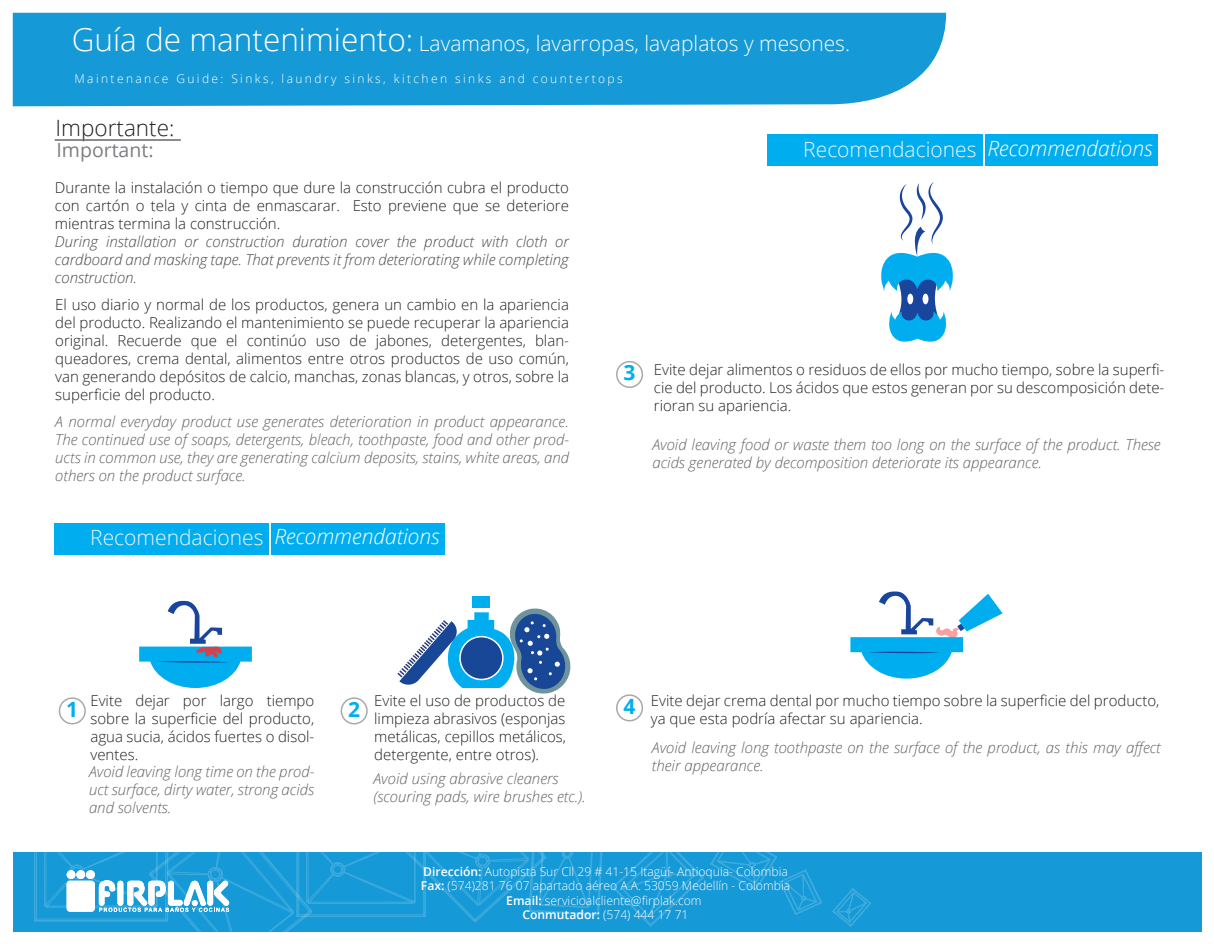
<style>
.page{position:relative;width:1214px;height:944px;background:#fff}
.page>*{position:absolute;margin:0;border:0;box-sizing:border-box;transform-origin:0 0}
.t1{font:300 22.5px "Open Sans";color:#231f20}
.t2{font:300 21px "Open Sans";color:#f2f3f4}
.t3{font:300 21px "Open Sans";color:#fff}
.t4{font:700 21px "Open Sans";color:#00aeef}
.t5{font:19.5px "Open Sans";color:#7c7e81}
.t6{font:300 15px/18px "Open Sans";color:#231f20;text-align:justify}
.t7{font:italic 300 15px/18px "Open Sans";color:#636366}
.t8{font:italic 300 15px/18px "Open Sans";color:#494a4b;text-align:justify}
.t9{font:300 12.15px/14.5px "Open Sans";color:#fff;text-align:center}
.t10{font:300 12px "Open Sans";letter-spacing:.2em;color:#fff}
.s1{font-size:31.5px}
.s2{font-style:italic;color:#fff}
.s3{font-weight:600}
</style>
<div class="page">
<div style="left:13px;top:13px;width:933px;height:93px;background:#159ad7"></div>
<svg style="left:139px;top:600px;width:113px;height:88px"></svg>
<div style="left:472px;top:595px;width:17px;height:12px;background:#00aeef"></div>
<svg style="left:397px;top:606px;width:174px;height:88px"></svg>
<svg style="left:881px;top:182px;width:72px;height:160px"></svg>
<svg style="left:850px;top:591px;width:152px;height:87px"></svg>
<div style="left:59px;top:697px;width:27px;height:27px;border:2px solid #a8a9ad;border-radius:50%"></div>
<div style="left:340px;top:697px;width:28px;height:27px;border:2px solid #a8a9ad;border-radius:50%"></div>
<div style="left:616px;top:361px;width:27px;height:27px;border:2px solid #a8a9ad;border-radius:50%"></div>
<div style="left:616px;top:694px;width:27px;height:27px;border:2px solid #a8a9ad;border-radius:50%"></div>
<div style="left:13px;top:852px;width:1188px;height:79px;background:#1599d7"></div>
<svg style="left:612px;top:852px;width:91px;height:74px"></svg>
<svg style="left:710px;top:852px;width:111px;height:62px"></svg>
<svg style="left:832px;top:888px;width:38px;height:38px"></svg>
<svg style="left:34px;top:852px;width:569px;height:79px"></svg>
<hr style="left:55px;top:139px;width:126px;height:2px;background:#666669">
<div style="left:767px;top:135px;width:390px;height:31px;background:#00aeef"></div>
<hr style="left:982px;top:135px;width:2px;height:31px;background:#fff">
<div style="left:55px;top:523px;width:390px;height:31px;background:#00aeef"></div>
<hr style="left:270px;top:523px;width:1px;height:31px;background:#fff">
<h2 class="t3" style="left:72px;top:29px;width:779px"><span class="s1">Guía de mantenimiento:</span> Lavamanos, lavarropas, lavaplatos y mesones.</h2>
<p class="t10" style="left:74px;top:71px;width:550px">Maintenance Guide: Sinks, laundry sinks, kitchen sinks and countertops</p>
<h1 class="t1" style="left:56px;top:112px;width:120px">Importante:</h1>
<h3 class="t5" style="left:56px;top:137px;width:99px">Important:</h3>
<p class="t6" style="left:55px;top:178px;width:515px">Durante la instalación o tiempo que dure la construcción cubra el producto con cartón o tela y cinta de enmascarar. Esto previene que se deteriore mientras termina la construcción.</p>
<p class="t8" style="left:55px;top:232px;width:515px">During installation or construction duration cover the product with cloth or cardboard and masking tape. That prevents it from deteriorating while completing construction.</p>
<p class="t6" style="left:55px;top:295px;width:515px">El uso diario y normal de los productos, genera un cambio en la apariencia del producto. Realizando el mantenimiento se puede recuperar la apariencia original. Recuerde que el continúo uso de jabones, detergentes, blan&shy;queadores, crema dental, alimentos entre otros productos de uso común, van generando depósitos de calcio, manchas, zonas blancas, y otros, sobre la superficie del producto.</p>
<p class="t7" style="left:55px;top:412px;width:515px;text-align:justify">A normal everyday product use generates deterioration in product appearance.<br>The continued use of soaps, detergents, bleach, toothpaste, food and other prod&shy;ucts in common use, they are generating calcium deposits, stains, white areas, and others on the product surface.</p>
<h2 class="t4" style="left:623px;top:358px;width:13px">3</h2>
<h2 class="t2" style="left:803px;top:134px;width:351px">Recomendaciones <span class="s2">Recommendations</span></h2>
<p class="t6" style="left:654px;top:360px;width:512px">Evite dejar alimentos o residuos de ellos por mucho tiempo, sobre la superfi&shy;cie del producto. Los ácidos que estos generan por su descomposición dete&shy;rioran su apariencia.</p>
<p class="t7" style="left:652px;top:434px;width:510px">Avoid leaving food or waste them too long on the surface of the product. These acids generated by decomposition deteriorate its appearance.</p>
<h2 class="t2" style="left:90px;top:523px;width:351px">Recomendaciones <span class="s2">Recommendations</span></h2>
<p class="t6" style="left:90px;top:691px;width:225px">Evite dejar por largo tiempo sobre la superficie del producto, agua sucia, ácidos fuertes o disol&shy;ventes.</p>
<p class="t7" style="left:89px;top:762px;width:227px;text-align:justify">Avoid leaving long time on the prod&shy;uct surface, dirty water, strong acids and solvents.</p>
<h2 class="t4" style="left:66px;top:694px;width:13px">1</h2>
<h2 class="t4" style="left:348px;top:694px;width:13px">2</h2>
<p class="t6" style="left:374px;top:690px;width:193px">Evite el uso de productos de limpieza abrasivos (esponjas metálicas, cepillos metálicos, detergente, entre otros).</p>
<p class="t7" style="left:373px;top:769px;width:214px">Avoid using abrasive cleaners (scouring pads, wire brushes etc.).</p>
<h2 class="t4" style="left:623px;top:691px;width:13px">4</h2>
<p class="t6" style="left:651px;top:691px;width:510px">Evite dejar crema dental por mucho tiempo sobre la superficie del producto, ya que esta podría afectar su apariencia.</p>
<p class="t7" style="left:652px;top:738px;width:510px">Avoid leaving long toothpaste on the surface of the product, as this may affect their appearance.</p>
<p class="t9" style="left:421px;top:863px;width:371px"><span class="s3">Dirección:</span> Autopista Sur Cll 29 # 41-15 Itagüí- Antioquia- Colombia <span class="s3">Fax:</span> (574)281 76 07 apartado aéreo A.A. 53059 Medellín - Colombia <span class="s3">Email:</span> servicioalcliente@firplak.com<br><span class="s3">Conmutador:</span> (574) 444 17 71</p>
</div>
